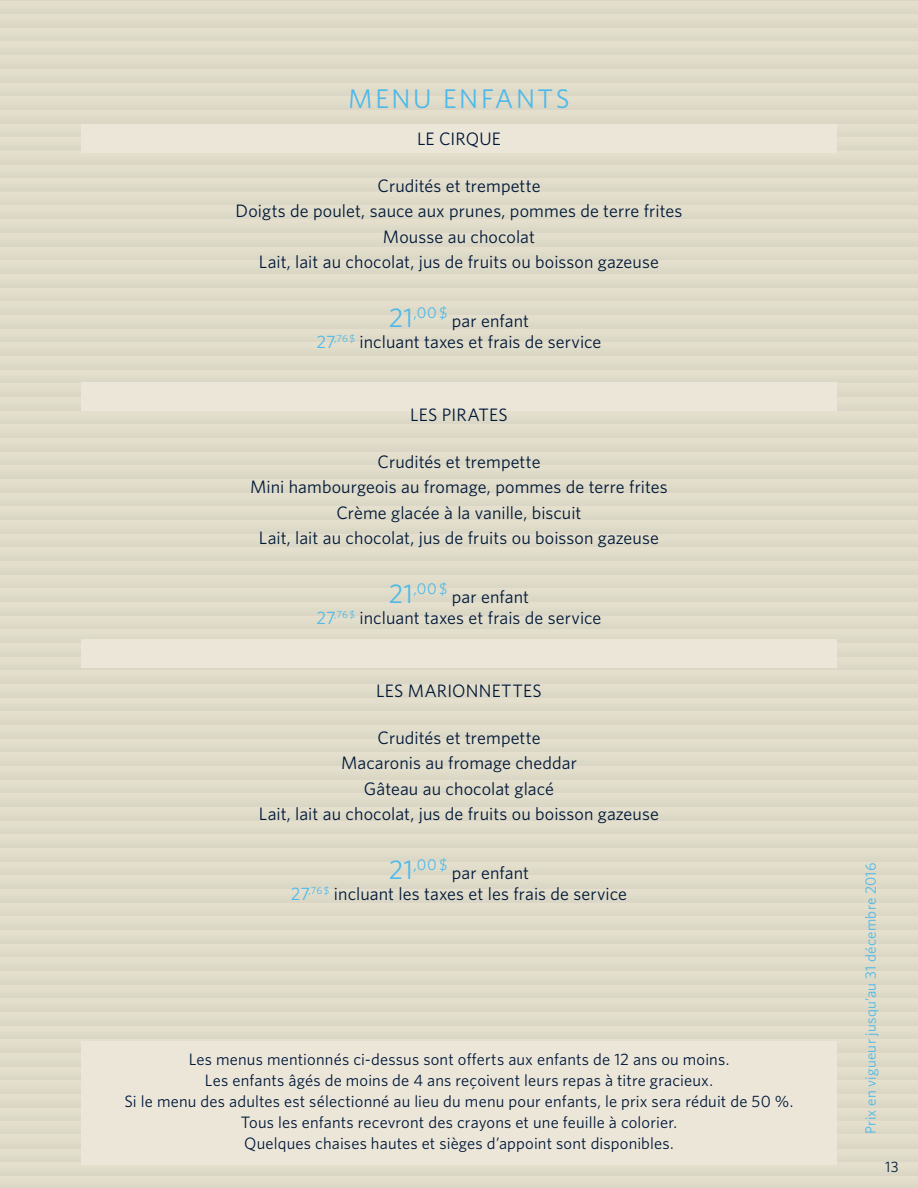
<style>
.page{position:relative;width:918px;height:1188px;background:#fff}
.page>*{position:absolute;margin:0;border:0;box-sizing:border-box;transform-origin:0 0}
.t1{font:27px "Whitney";color:#4eb9e9}
.t2{font:18px/25.5px "Whitney";letter-spacing:.005em;color:#001839;text-align:center}
.t3{font:16.5px/21px "Whitney";letter-spacing:.01em;color:#001839;text-align:center}
.t4{font:15.6px "Whitney";color:#4eb9e9}
.t5{font:15px "Whitney";letter-spacing:.015em;color:#4eb9e9}
.t6{font:15px "Whitney";color:#001839}
.s1{font-size:27px}
.s2{color:#4eb9e9}
</style>
<div class="page">
<div style="left:81px;top:124px;width:756px;height:28px;background:#ece6d9"></div>
<div style="left:81px;top:639px;width:756px;height:29px;background:#ece6d9"></div>
<div style="left:81px;top:383px;width:756px;height:28px;background:#ece6d9"></div>
<div style="left:81px;top:1041px;width:756px;height:124px;background:#ece6d9"></div>
<h1 class="t1" style="left:348px;top:81px;width:52px">MEnu</h1>
<h1 class="t1" style="left:443px;top:81px;width:65px">En fant</h1>
<h1 class="t1" style="left:556px;top:81px;width:15px">s</h1>
<p class="t2" style="left:417px;top:126px;width:85px">LE CIRQUE</p>
<p class="t2" style="left:236px;top:172px;width:448px">Crudités et trempette<br>Doigts de poulet, sauce aux prunes, pommes de terre frites Mousse au chocolat<br>Lait, lait au chocolat, jus de fruits ou boisson gazeuse</p>
<p class="t4" style="left:389px;top:302px;width:60px"><span class="s1">21</span>,00 $</p>
<p class="t2" style="left:316px;top:310px;width:287px;line-height:21px;text-align:left;text-indent:135px">par enfant<br><span class="s2">27</span><sup>,76</sup> <sup>$</sup> incluant taxes et frais de service</p>
<p class="t2" style="left:410px;top:402px;width:97px">LES PIRATES</p>
<p class="t2" style="left:250px;top:448px;width:419px">Crudités et trempette<br>Mini hambourgeois au fromage, pommes de terre frites Crème glacée à la vanille, biscuit<br>Lait, lait au chocolat, jus de fruits ou boisson gazeuse</p>
<p class="t4" style="left:389px;top:578px;width:60px"><span class="s1">21</span>,00 $</p>
<p class="t2" style="left:316px;top:586px;width:287px;line-height:21px;text-align:left;text-indent:135px">par enfant<br><span class="s2">27</span><sup>,76</sup> <sup>$</sup> incluant taxes et frais de service</p>
<p class="t2" style="left:376px;top:678px;width:165px">LES MARIONNETTES</p>
<p class="t2" style="left:259px;top:724px;width:402px">Crudités et trempette<br>Macaronis au fromage cheddar<br>Gâteau au chocolat glacé<br>Lait, lait au chocolat, jus de fruits ou boisson gazeuse</p>
<p class="t4" style="left:389px;top:854px;width:60px"><span class="s1">21</span>,00 $</p>
<p class="t2" style="left:291px;top:862px;width:338px;line-height:21px;text-align:left;text-indent:161px">par enfant<br><span class="s2">27</span><sup>,76</sup> <sup>$</sup> incluant les taxes et les frais de service</p>
<p class="t3" style="left:124px;top:1048px;width:671px">Les menus mentionnés ci-dessus sont offerts aux enfants de 12 ans ou moins.<br>Les enfants âgés de moins de 4 ans reçoivent leurs repas à titre gracieux.<br>Si le menu des adultes est sélectionné au lieu du menu pour enfants, le prix sera réduit de 50 %.<br>Tous les enfants recevront des crayons et une feuille à colorier.<br>Quelques chaises hautes et sièges d’appoint sont disponibles.</p>
<p class="t5" style="left:861px;top:1134px;width:273px;rotate:-90deg">Prix en vigueur jusqu’au 31 décembre 2016</p>
<p class="t6" style="left:885px;top:1157px;width:15px">13</p>
</div>
